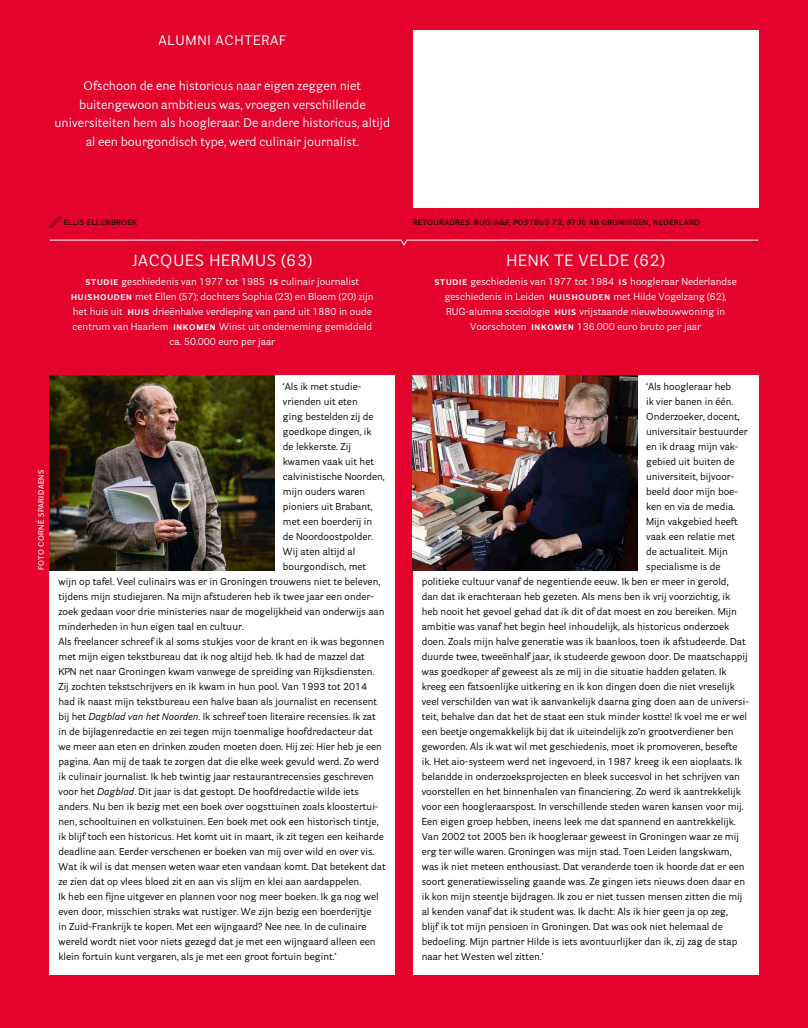
<style>
.page{position:relative;width:808px;height:1028px;background:#e4032d}
.page>*{position:absolute;margin:0;border:0;box-sizing:border-box;transform-origin:0 0}
.t1{font:16.25px "Parry Grotesque";letter-spacing:.05em;color:#fff}
.t2{font:13.75px "Parry Grotesque";letter-spacing:.06em;color:#fff}
.t3{font:12.5px/18.8px "Parry Grotesque";color:#fff;text-align:center}
.t4{font:10px "Parry Grotesque";color:#000}
.t5{font:10px/15px "Parry Grotesque";color:#fff;text-align:center}
.t6{font:600 7.5px "Parry Grotesque";letter-spacing:.06em;color:#000}
.t7{font:600 7.5px "Parry Grotesque";letter-spacing:.06em;color:#fff}
.s1{font-weight:700;font-size:8.12px}
.s2{font-style:italic}
</style>
<div class="page">
<div style="left:50px;top:375px;width:345px;height:599px;background:#fff"></div>
<div style="left:413px;top:375px;width:345px;height:599px;background:#fff"></div>
<img style="left:413px;top:375px;width:224px;height:195px">
<img style="left:50px;top:375px;width:224px;height:195px">
<svg style="left:49px;top:239px;width:710px;height:7px"></svg>
<svg style="left:50px;top:216px;width:12px;height:12px"></svg>
<div style="left:413px;top:30px;width:345px;height:177px;background:#fff"></div>
<h2 class="t2" style="left:159px;top:32px;width:129px">ALUMNI ACHTERAF</h2>
<p class="t3" style="left:54px;top:76px;width:337px">Ofschoon de ene historicus naar eigen zeggen niet buitengewoon ambitieus was, vroegen verschillende universiteiten hem als hoogleraar. De andere historicus, altijd al een bourgondisch type, werd culinair journalist.</p>
<p class="t7" style="left:36px;top:570px;width:102px;rotate:-90deg">FOTO CORNÉ SPARIDAENS</p>
<p class="t6" style="left:64px;top:218px;width:75px">ELLIS ELLENBROEK</p>
<p class="t6" style="left:413px;top:218px;width:289px">RETOURADRES: RUG/A&amp;F, POSTBUS 72, 9700 AB GRONINGEN, NEDERLAND</p>
<h1 class="t1" style="left:133px;top:250px;width:181px">JACQUES HERMUS (63)</h1>
<p class="t5" style="left:71px;top:274px;width:304px"><span class="s1">STUDIE</span> geschiedenis van 1977 tot 1985 <span class="s1">IS</span> culinair journalist <span class="s1">HUISHOUDEN</span> met Ellen (57); dochters Sophia (23) en Bloem (20) zijn het huis uit <span class="s1">HUIS</span> drieënhalve verdieping van pand uit 1880 in oude centrum van Haarlem <span class="s1">INKOMEN</span> Winst uit onderneming gemiddeld ca. 50.000 euro per jaar</p>
<p class="t4" style="left:283px;top:380px;width:80px">‘Als ik met studie-</p>
<p class="t4" style="left:283px;top:395px;width:76px">vrienden uit eten</p>
<p class="t4" style="left:283px;top:410px;width:92px">ging bestelden zij de</p>
<p class="t4" style="left:283px;top:425px;width:90px">goedkope dingen, ik</p>
<p class="t4" style="left:283px;top:440px;width:70px">de lekkerste. Zij</p>
<p class="t4" style="left:283px;top:455px;width:93px">kwamen vaak uit het</p>
<p class="t4" style="left:283px;top:470px;width:103px">calvinistische Noorden,</p>
<p class="t4" style="left:283px;top:485px;width:84px">mijn ouders waren</p>
<p class="t4" style="left:283px;top:500px;width:91px">pioniers uit Brabant,</p>
<p class="t4" style="left:283px;top:515px;width:91px">met een boerderij in</p>
<p class="t4" style="left:283px;top:530px;width:92px">de Noordoostpolder.</p>
<p class="t4" style="left:283px;top:545px;width:74px">Wij aten altijd al</p>
<p class="t4" style="left:283px;top:560px;width:85px">bourgondisch, met</p>
<p class="t4" style="left:58px;top:575px;width:323px">wijn op tafel. Veel culinairs was er in Groningen trouwens niet te beleven,</p>
<p class="t4" style="left:58px;top:590px;width:317px">tijdens mijn studiejaren. Na mijn afstuderen heb ik twee jaar een onder-</p>
<p class="t4" style="left:58px;top:605px;width:328px">zoek gedaan voor drie ministeries naar de mogelijkheid van onderwijs aan</p>
<p class="t4" style="left:58px;top:620px;width:187px">minderheden in hun eigen taal en cultuur.</p>
<p class="t4" style="left:58px;top:635px;width:327px">Als freelancer schreef ik al soms stukjes voor de krant en ik was begonnen</p>
<p class="t4" style="left:58px;top:650px;width:308px">met mijn eigen tekstbureau dat ik nog altijd heb. Ik had de mazzel dat</p>
<p class="t4" style="left:58px;top:665px;width:317px">KPN net naar Groningen kwam vanwege de spreiding van Rijksdiensten.</p>
<p class="t4" style="left:58px;top:680px;width:310px">Zij zochten tekstschrijvers en ik kwam in hun pool. Van 1993 tot 2014</p>
<p class="t4" style="left:58px;top:695px;width:320px">had ik naast mijn tekstbureau een halve baan als journalist en recensent</p>
<p class="t4" style="left:58px;top:710px;width:319px">bij het <span class="s2">Dagblad van het Noorden</span>. Ik schreef toen literaire recensies. Ik zat</p>
<p class="t4" style="left:58px;top:725px;width:316px">in de bijlagenredactie en zei tegen mijn toenmalige hoofdredacteur dat</p>
<p class="t4" style="left:58px;top:740px;width:325px">we meer aan eten en drinken zouden moeten doen. Hij zei: Hier heb je een</p>
<p class="t4" style="left:58px;top:755px;width:322px">pagina. Aan mij de taak te zorgen dat die elke week gevuld werd. Zo werd</p>
<p class="t4" style="left:58px;top:770px;width:317px">ik culinair journalist. Ik heb twintig jaar restaurantrecensies geschreven</p>
<p class="t4" style="left:58px;top:785px;width:302px">voor het <span class="s2">Dagblad</span>. Dit jaar is dat gestopt. De hoofdredactie wilde iets</p>
<p class="t4" style="left:58px;top:800px;width:322px">anders. Nu ben ik bezig met een boek over oogsttuinen zoals kloostertui-</p>
<p class="t4" style="left:58px;top:815px;width:322px">nen, schooltuinen en volkstuinen. Een boek met ook een historisch tintje,</p>
<p class="t4" style="left:58px;top:830px;width:327px">ik blijf toch een historicus. Het komt uit in maart, ik zit tegen een keiharde</p>
<p class="t4" style="left:58px;top:845px;width:317px">deadline aan. Eerder verschenen er boeken van mij over wild en over vis.</p>
<p class="t4" style="left:58px;top:860px;width:329px">Wat ik wil is dat mensen weten waar eten vandaan komt. Dat betekent dat</p>
<p class="t4" style="left:58px;top:875px;width:304px">ze zien dat op vlees bloed zit en aan vis slijm en klei aan aardappelen.</p>
<p class="t4" style="left:58px;top:890px;width:322px">Ik heb een fijne uitgever en plannen voor nog meer boeken. Ik ga nog wel</p>
<p class="t4" style="left:58px;top:905px;width:315px">even door, misschien straks wat rustiger. We zijn bezig een boerderijtje</p>
<p class="t4" style="left:58px;top:920px;width:310px">in Zuid-Frankrijk te kopen. Met een wijngaard? Nee nee. In de culinaire</p>
<p class="t4" style="left:58px;top:935px;width:319px">wereld wordt niet voor niets gezegd dat je met een wijngaard alleen een</p>
<p class="t4" style="left:58px;top:950px;width:280px">klein fortuin kunt vergaren, als je met een groot fortuin begint.’</p>
<h1 class="t1" style="left:506px;top:250px;width:160px">HENK TE VELDE (62)</h1>
<p class="t5" style="left:434px;top:274px;width:304px"><span class="s1">STUDIE</span> geschiedenis van 1977 tot 1984 <span class="s1">IS</span> hoogleraar Nederlandse geschiedenis in Leiden <span class="s1">HUISHOUDEN</span> met Hilde Vogelzang (62), RUG-alumna sociologie <span class="s1">HUIS</span> vrijstaande nieuwbouwwoning in Voorschoten <span class="s1">INKOMEN</span> 136.000 euro bruto per jaar</p>
<p class="t4" style="left:646px;top:380px;width:86px">‘Als hoogleraar heb</p>
<p class="t4" style="left:646px;top:395px;width:89px">ik vier banen in één.</p>
<p class="t4" style="left:646px;top:410px;width:95px">Onderzoeker, docent,</p>
<p class="t4" style="left:646px;top:425px;width:103px">universitair bestuurder</p>
<p class="t4" style="left:646px;top:440px;width:94px">en ik draag mijn vak-</p>
<p class="t4" style="left:646px;top:455px;width:90px">gebied uit buiten de</p>
<p class="t4" style="left:646px;top:470px;width:90px">universiteit, bijvoor-</p>
<p class="t4" style="left:646px;top:485px;width:93px">beeld door mijn boe-</p>
<p class="t4" style="left:646px;top:500px;width:90px">ken en via de media.</p>
<p class="t4" style="left:646px;top:515px;width:93px">Mijn vakgebied heeft</p>
<p class="t4" style="left:646px;top:530px;width:91px">vaak een relatie met</p>
<p class="t4" style="left:646px;top:545px;width:83px">de actualiteit. Mijn</p>
<p class="t4" style="left:646px;top:560px;width:76px">specialisme is de</p>
<p class="t4" style="left:422px;top:575px;width:308px">politieke cultuur vanaf de negentiende eeuw. Ik ben er meer in gerold,</p>
<p class="t4" style="left:422px;top:590px;width:310px">dan dat ik erachteraan heb gezeten. Als mens ben ik vrij voorzichtig, ik</p>
<p class="t4" style="left:422px;top:605px;width:317px">heb nooit het gevoel gehad dat ik dit of dat moest en zou bereiken. Mijn</p>
<p class="t4" style="left:422px;top:620px;width:309px">ambitie was vanaf het begin heel inhoudelijk, als historicus onderzoek</p>
<p class="t4" style="left:422px;top:635px;width:326px">doen. Zoals mijn halve generatie was ik baanloos, toen ik afstudeerde. Dat</p>
<p class="t4" style="left:422px;top:650px;width:327px">duurde twee, tweeënhalf jaar, ik studeerde gewoon door. De maatschappij</p>
<p class="t4" style="left:422px;top:665px;width:306px">was goedkoper af geweest als ze mij in die situatie hadden gelaten. Ik</p>
<p class="t4" style="left:422px;top:680px;width:315px">kreeg een fatsoenlijke uitkering en ik kon dingen doen die niet vreselijk</p>
<p class="t4" style="left:422px;top:695px;width:329px">veel verschilden van wat ik aanvankelijk daarna ging doen aan de universi-</p>
<p class="t4" style="left:422px;top:710px;width:327px">teit, behalve dan dat het de staat een stuk minder kostte! Ik voel me er wel</p>
<p class="t4" style="left:422px;top:725px;width:313px">een beetje ongemakkelijk bij dat ik uiteindelijk zo’n grootverdiener ben</p>
<p class="t4" style="left:422px;top:740px;width:317px">geworden. Als ik wat wil met geschiedenis, moet ik promoveren, besefte</p>
<p class="t4" style="left:422px;top:755px;width:322px">ik. Het aio-systeem werd net ingevoerd, in 1987 kreeg ik een aioplaats. Ik</p>
<p class="t4" style="left:422px;top:770px;width:320px">belandde in onderzoeksprojecten en bleek succesvol in het schrijven van</p>
<p class="t4" style="left:422px;top:785px;width:321px">voorstellen en het binnenhalen van financiering. Zo werd ik aantrekkelijk</p>
<p class="t4" style="left:422px;top:800px;width:323px">voor een hoogleraarspost. In verschillende steden waren kansen voor mij.</p>
<p class="t4" style="left:422px;top:815px;width:315px">Een eigen groep hebben, ineens leek me dat spannend en aantrekkelijk.</p>
<p class="t4" style="left:422px;top:830px;width:319px">Van 2002 tot 2005 ben ik hoogleraar geweest in Groningen waar ze mij</p>
<p class="t4" style="left:422px;top:845px;width:311px">erg ter wille waren. Groningen was mijn stad. Toen Leiden langskwam,</p>
<p class="t4" style="left:422px;top:860px;width:324px">was ik niet meteen enthousiast. Dat veranderde toen ik hoorde dat er een</p>
<p class="t4" style="left:422px;top:875px;width:325px">soort generatiewisseling gaande was. Ze gingen iets nieuws doen daar en</p>
<p class="t4" style="left:422px;top:890px;width:322px">ik kon mijn steentje bijdragen. Ik zou er niet tussen mensen zitten die mij</p>
<p class="t4" style="left:422px;top:905px;width:308px">al kenden vanaf dat ik student was. Ik dacht: Als ik hier geen ja op zeg,</p>
<p class="t4" style="left:422px;top:920px;width:302px">blijf ik tot mijn pensioen in Groningen. Dat was ook niet helemaal de</p>
<p class="t4" style="left:422px;top:935px;width:317px">bedoeling. Mijn partner Hilde is iets avontuurlijker dan ik, zij zag de stap</p>
<p class="t4" style="left:422px;top:950px;width:124px">naar het Westen wel zitten.’</p>
</div>
